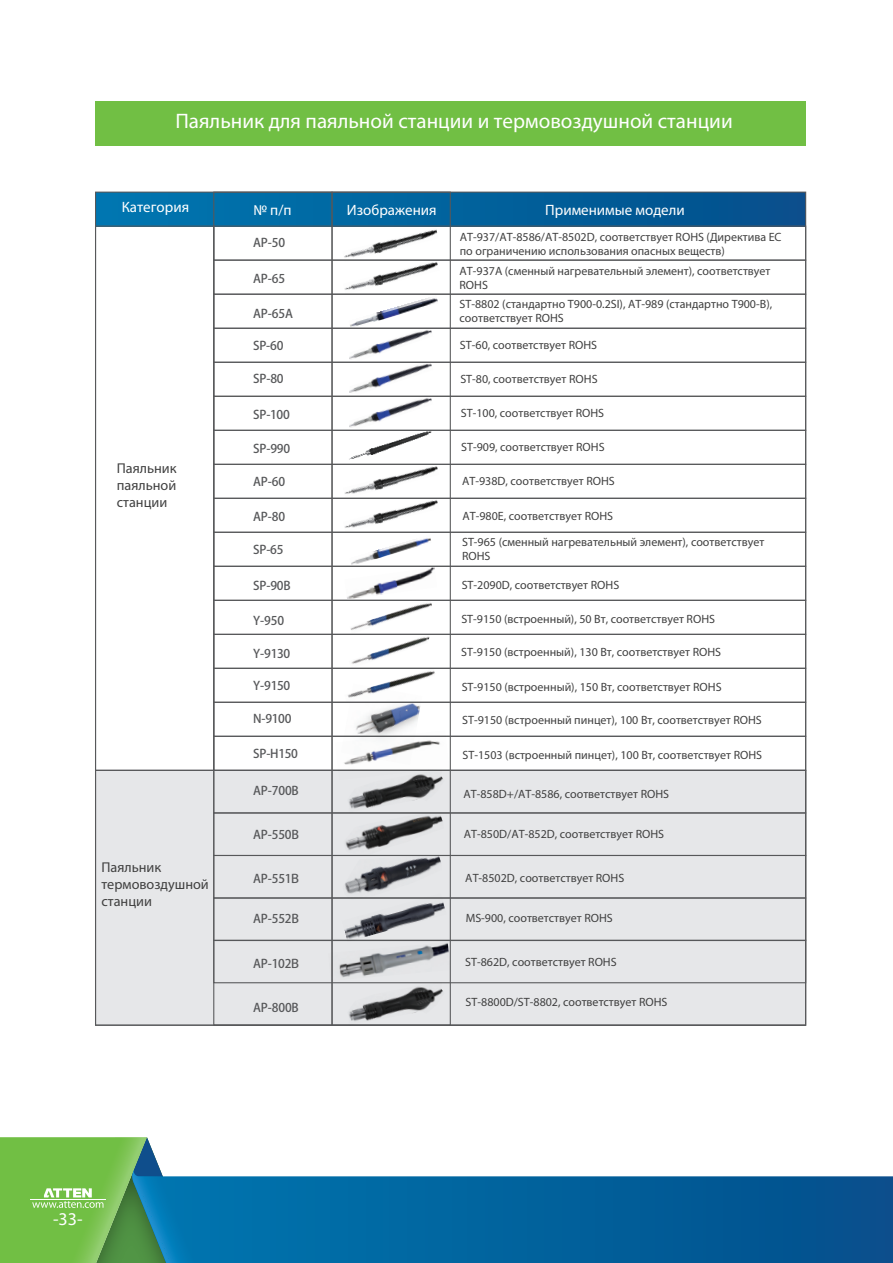
<style>
.page{position:relative;width:893px;height:1263px;background:#fff}
.page>*{position:absolute;margin:0;border:0;box-sizing:border-box;transform-origin:0 0}
.t1{font:21px "Myriad Pro";color:#fff}
.t2{font:18px "Myriad Pro";color:#fff}
.t3{font:15px "Myriad Pro";color:#fff}
.t4{font:14.25px/17.1px "Myriad Pro";color:#404040;text-align:justify}
.t5{font:12px/14.4px "Myriad Pro";color:#404040}
.t6{font:12px "Source Han Sans CN Regular G Bpc EUC H";letter-spacing:-.015em;color:#57585a}
</style>
<div class="page">
<div style="left:95px;top:770px;width:711px;height:256px;background:#e6e7e9"></div>
<svg style="left:245px;top:1176px;width:648px;height:87px;background:#02609b"></svg>
<svg style="left:0;top:1137px;width:245px;height:126px;background:#61ad7b"></svg>
<img style="left:347px;top:568px;width:88px;height:31px">
<img style="left:356px;top:704px;width:65px;height:26px">
<img style="left:350px;top:603px;width:82px;height:27px">
<img style="left:351px;top:636px;width:79px;height:28px">
<img style="left:347px;top:671px;width:88px;height:27px">
<img style="left:349px;top:330px;width:83px;height:63px">
<img style="left:349px;top:398px;width:83px;height:30px">
<img style="left:351px;top:538px;width:80px;height:27px">
<img style="left:350px;top:297px;width:88px;height:30px">
<img style="left:344px;top:229px;width:94px;height:29px">
<img style="left:344px;top:262px;width:94px;height:28px">
<img style="left:344px;top:466px;width:94px;height:62px">
<div style="left:95px;top:192px;width:710px;height:34px;background:linear-gradient(to right,#0077b0,#044f8c)"></div>
<div style="left:213px;top:226px;width:593px;height:35px;border:1px solid #57585a"></div>
<div style="left:213px;top:260px;width:593px;height:35px;border:1px solid #57585a"></div>
<div style="left:213px;top:294px;width:593px;height:35px;border:1px solid #57585a"></div>
<div style="left:213px;top:328px;width:593px;height:35px;border:1px solid #57585a"></div>
<div style="left:213px;top:362px;width:593px;height:35px;border:1px solid #57585a"></div>
<div style="left:213px;top:396px;width:593px;height:35px;border:1px solid #57585a"></div>
<div style="left:213px;top:430px;width:593px;height:35px;border:1px solid #57585a"></div>
<div style="left:213px;top:464px;width:593px;height:35px;border:1px solid #57585a"></div>
<div style="left:213px;top:498px;width:593px;height:35px;border:1px solid #57585a"></div>
<div style="left:213px;top:532px;width:593px;height:35px;border:1px solid #57585a"></div>
<div style="left:213px;top:566px;width:593px;height:35px;border:1px solid #57585a"></div>
<div style="left:213px;top:600px;width:593px;height:35px;border:1px solid #57585a"></div>
<div style="left:213px;top:634px;width:593px;height:35px;border:1px solid #57585a"></div>
<div style="left:213px;top:668px;width:593px;height:35px;border:1px solid #57585a"></div>
<div style="left:213px;top:702px;width:593px;height:35px;border:1px solid #57585a"></div>
<div style="left:213px;top:736px;width:593px;height:35px;border:1px solid #57585a"></div>
<div style="left:213px;top:770px;width:593px;height:43px;border:1px solid #57585a"></div>
<div style="left:213px;top:812px;width:593px;height:44px;border:1px solid #57585a"></div>
<div style="left:213px;top:855px;width:593px;height:43px;border:1px solid #57585a"></div>
<div style="left:213px;top:897px;width:593px;height:44px;border:1px solid #57585a"></div>
<div style="left:213px;top:940px;width:593px;height:43px;border:1px solid #57585a"></div>
<div style="left:331px;top:192px;width:120px;height:834px;border:1px solid #57585a"></div>
<div style="left:96px;top:101px;width:710px;height:45px;background:#71bf44"></div>
<img style="left:347px;top:780px;width:98px;height:33px">
<img style="left:347px;top:983px;width:98px;height:43px">
<img style="left:344px;top:815px;width:100px;height:41px">
<img style="left:343px;top:855px;width:99px;height:38px">
<img style="left:342px;top:893px;width:104px;height:49px">
<img style="left:331px;top:942px;width:119px;height:39px">
<img style="left:335px;top:730px;width:114px;height:50px">
<img style="left:347px;top:429px;width:84px;height:31px">
<p class="t1" style="left:175px;top:108px;width:559px">Паяльник для паяльной станции и термовоздушной станции</p>
<p class="t3" style="left:122px;top:198px;width:69px">Категория</p>
<p class="t3" style="left:253px;top:201px;width:40px">№ п/п</p>
<p class="t3" style="left:347px;top:200px;width:91px">Изображения</p>
<p class="t3" style="left:545px;top:200px;width:141px">Применимые модели</p>
<p class="t4" style="left:117px;top:460px;width:61px">Паяльник паяльной станции</p>
<p class="t4" style="left:101px;top:858px;width:109px;text-align:left">Паяльник термовоздушной станции</p>
<p class="t6" style="left:253px;top:235px;width:33px">AP-50</p>
<p class="t6" style="left:253px;top:272px;width:33px">AP-65</p>
<p class="t6" style="left:253px;top:307px;width:41px">AP-65A</p>
<p class="t6" style="left:253px;top:338px;width:32px">SP-60</p>
<p class="t6" style="left:253px;top:372px;width:32px">SP-80</p>
<p class="t6" style="left:253px;top:407px;width:38px">SP-100</p>
<p class="t6" style="left:253px;top:441px;width:39px">SP-990</p>
<p class="t6" style="left:253px;top:474px;width:33px">AP-60</p>
<p class="t6" style="left:253px;top:509px;width:33px">AP-80</p>
<p class="t6" style="left:253px;top:543px;width:32px">SP-65</p>
<p class="t6" style="left:253px;top:578px;width:39px">SP-90B</p>
<p class="t6" style="left:253px;top:614px;width:32px">Y-950</p>
<p class="t6" style="left:253px;top:646px;width:39px">Y-9130</p>
<p class="t6" style="left:253px;top:679px;width:39px">Y-9150</p>
<p class="t6" style="left:253px;top:712px;width:40px">N-9100</p>
<p class="t6" style="left:253px;top:747px;width:46px">SP-H150</p>
<p class="t6" style="left:253px;top:784px;width:47px">AP-700B</p>
<p class="t6" style="left:253px;top:828px;width:47px">AP-550B</p>
<p class="t6" style="left:253px;top:871px;width:47px">AP-551B</p>
<p class="t6" style="left:253px;top:912px;width:47px">AP-552B</p>
<p class="t6" style="left:253px;top:956px;width:47px">AP-102B</p>
<p class="t6" style="left:253px;top:1000px;width:47px">AP-800B</p>
<p class="t5" style="left:460px;top:230px;width:323px">AT-937/AT-8586/AT-8502D, соответствует ROHS (Директива ЕС по ограничению использования опасных веществ)</p>
<p class="t5" style="left:459px;top:263px;width:312px">AT-937A (сменный нагревательный элемент), соответствует<br>ROHS</p>
<p class="t5" style="left:459px;top:296px;width:314px">ST-8802 (стандартно T900-0.2SI), AT-989 (стандартно T900-B), соответствует ROHS</p>
<p class="t5" style="left:460px;top:337px;width:139px">ST-60, соответствует ROHS</p>
<p class="t5" style="left:460px;top:372px;width:139px">ST-80, соответствует ROHS</p>
<p class="t5" style="left:461px;top:405px;width:145px">ST-100, соответствует ROHS</p>
<p class="t5" style="left:461px;top:440px;width:145px">ST-909, соответствует ROHS</p>
<p class="t5" style="left:462px;top:474px;width:154px">AT-938D, соответствует ROHS</p>
<p class="t5" style="left:462px;top:503px;width:304px;line-height:26.1px">AT-980E, соответствует ROHS<br>ST-965 (сменный нагревательный элемент), соответствует</p>
<p class="t5" style="left:462px;top:549px;width:30px">ROHS</p>
<p class="t5" style="left:462px;top:577px;width:159px">ST-2090D, соответствует ROHS</p>
<p class="t5" style="left:461px;top:612px;width:255px">ST-9150 (встроенный), 50 Вт, соответствует ROHS</p>
<p class="t5" style="left:461px;top:645px;width:261px">ST-9150 (встроенный), 130 Вт, соответствует ROHS</p>
<p class="t5" style="left:462px;top:679px;width:261px">ST-9150 (встроенный), 150 Вт, соответствует ROHS</p>
<p class="t5" style="left:462px;top:713px;width:301px">ST-9150 (встроенный пинцет), 100 Вт, соответствует ROHS</p>
<p class="t5" style="left:462px;top:747px;width:301px">ST-1503 (встроенный пинцет), 100 Вт, соответствует ROHS</p>
<p class="t5" style="left:463px;top:787px;width:207px">AT-858D+/AT-8586, соответствует ROHS</p>
<p class="t5" style="left:464px;top:826px;width:202px">AT-850D/AT-852D, соответствует ROHS</p>
<p class="t5" style="left:465px;top:870px;width:160px">AT-8502D, соответствует ROHS</p>
<p class="t5" style="left:466px;top:910px;width:149px">MS-900, соответствует ROHS</p>
<p class="t5" style="left:465px;top:955px;width:153px">ST-862D, соответствует ROHS</p>
<p class="t5" style="left:466px;top:994px;width:203px">ST-8800D/ST-8802, соответствует ROHS</p>
<p class="t2" style="left:53px;top:1207px;width:31px">-33-</p>
</div>
